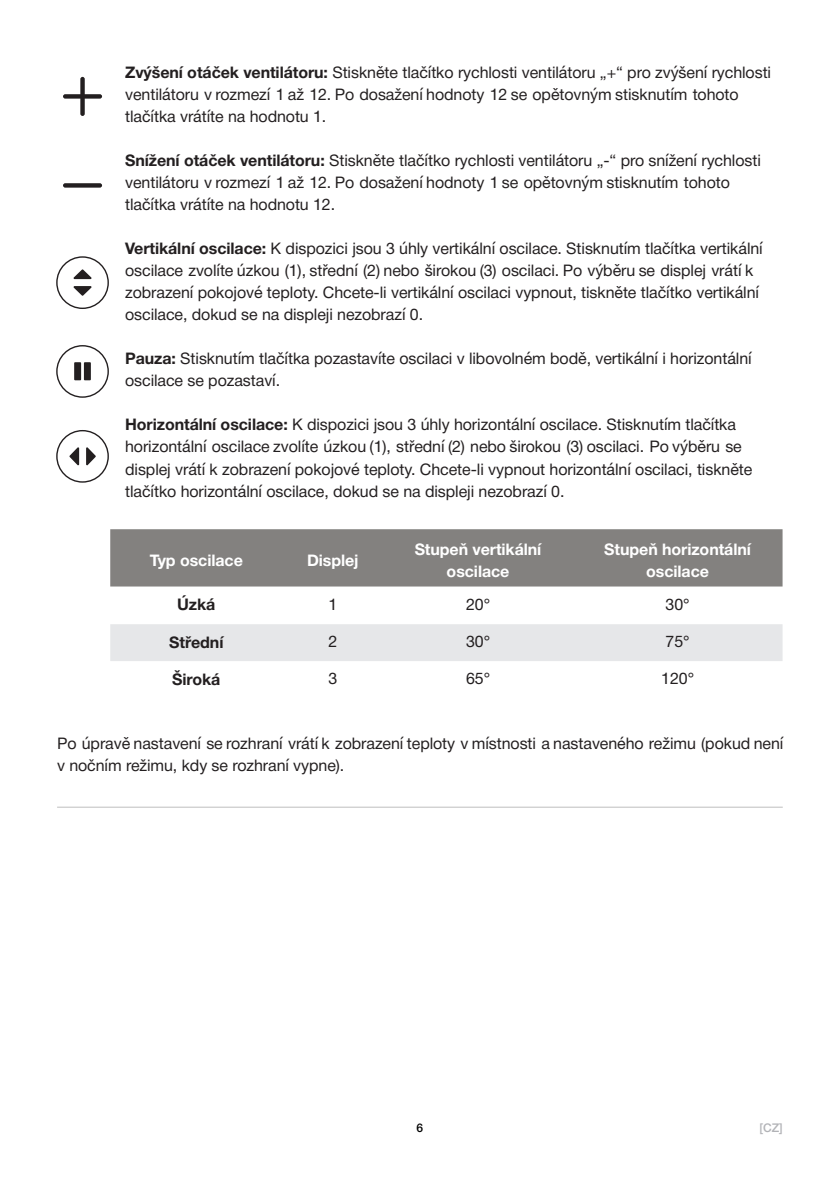
<style>
.page{position:relative;width:840px;height:1192px;background:#fff}
.page>*{position:absolute;margin:0;border:0;box-sizing:border-box;transform-origin:0 0}
.t1{font:16px/22px "Helvetica Neue";letter-spacing:-.005em;color:#231f20}
.t2{font:700 16px/22px "Helvetica Neue";letter-spacing:-.005em;color:#fff;text-align:center}
.t3{font:700 16px "Helvetica Neue";letter-spacing:-.005em;color:#231f20}
.t4{font:500 12px "Helvetica Neue";color:#b2b3b7}
.t5{font:500 12px "Helvetica Neue";color:#000}
.s1{font-weight:700}
</style>
<div class="page">
<hr style="left:57px;top:806px;width:726px;height:1px;background:#bfbfbf">
<svg style="left:63px;top:77px;width:39px;height:39px"></svg>
<div style="left:63px;top:183px;width:39px;height:5px;background:#231f20;border-radius:2px"></div>
<svg style="left:56px;top:345px;width:53px;height:53px"></svg>
<div style="left:74px;top:362px;width:7px;height:18px;background:#231f20"></div>
<div style="left:84px;top:362px;width:7px;height:18px;background:#231f20"></div>
<svg style="left:56px;top:256px;width:53px;height:53px"></svg>
<svg style="left:56px;top:430px;width:53px;height:52px"></svg>
<div style="left:110px;top:529px;width:673px;height:57px;background:#83817f"></div>
<div style="left:110px;top:624px;width:673px;height:37px;background:#e6e7e9"></div>
<p class="t1" style="left:125px;top:63px;width:648px"><span class="s1">Zvýšení otáček ventilátoru:</span> Stiskněte tlačítko rychlosti ventilátoru „+“ pro zvýšení rychlosti ventilátoru v rozmezí 1 až 12. Po dosažení hodnoty 12 se opětovným stisknutím tohoto tlačítka vrátíte na hodnotu 1.</p>
<p class="t1" style="left:125px;top:151px;width:637px"><span class="s1">Snížení otáček ventilátoru:</span> Stiskněte tlačítko rychlosti ventilátoru „-“ pro snížení rychlosti ventilátoru v rozmezí 1 až 12. Po dosažení hodnoty 1 se opětovným stisknutím tohoto tlačítka vrátíte na hodnotu 12.</p>
<p class="t1" style="left:125px;top:239px;width:639px"><span class="s1">Vertikální oscilace:</span> K dispozici jsou 3 úhly vertikální oscilace. Stisknutím tlačítka vertikální oscilace zvolíte úzkou (1), střední (2) nebo širokou (3) oscilaci. Po výběru se displej vrátí k zobrazení pokojové teploty. Chcete-li vertikální oscilaci vypnout, tiskněte tlačítko vertikální oscilace, dokud se na displeji nezobrazí 0.</p>
<p class="t1" style="left:125px;top:349px;width:628px"><span class="s1">Pauza:</span> Stisknutím tlačítka pozastavíte oscilaci v libovolném bodě, vertikální i horizontální oscilace se pozastaví.</p>
<p class="t1" style="left:125px;top:415px;width:629px"><span class="s1">Horizontální oscilace:</span> K dispozici jsou 3 úhly horizontální oscilace. Stisknutím tlačítka horizontální oscilace zvolíte úzkou (1), střední (2) nebo širokou (3) oscilaci. Po výběru se displej vrátí k zobrazení pokojové teploty. Chcete-li vypnout horizontální oscilaci, tiskněte tlačítko horizontální oscilace, dokud se na displeji nezobrazí 0.</p>
<p class="t2" style="left:150px;top:550px;width:95px">Typ oscilace</p>
<p class="t2" style="left:307px;top:550px;width:53px">Displej</p>
<p class="t2" style="left:415px;top:539px;width:128px">Stupeň vertikální oscilace</p>
<p class="t2" style="left:604px;top:539px;width:148px">Stupeň horizontální oscilace</p>
<p class="t3" style="left:177px;top:598px;width:40px">Úzká</p>
<p class="t1" style="left:328px;top:594px;width:10px">1</p>
<p class="t1" style="left:466px;top:594px;width:26px">20°</p>
<p class="t1" style="left:666px;top:594px;width:26px">30°</p>
<p class="t3" style="left:169px;top:636px;width:56px">Střední</p>
<p class="t1" style="left:328px;top:632px;width:10px">2</p>
<p class="t1" style="left:466px;top:632px;width:26px">30°</p>
<p class="t1" style="left:666px;top:632px;width:26px">75°</p>
<p class="t3" style="left:172px;top:673px;width:50px">Široká</p>
<p class="t1" style="left:328px;top:669px;width:10px">3</p>
<p class="t1" style="left:466px;top:669px;width:26px">65°</p>
<p class="t1" style="left:661px;top:669px;width:34px">120°</p>
<p class="t1" style="left:57px;top:733px;width:728px">Po úpravě nastavení se rozhraní vrátí k zobrazení teploty v místnosti a nastaveného režimu (pokud není v nočním režimu, kdy se rozhraní vypne).</p>
<p class="t5" style="left:417px;top:1123px;width:8px">6</p>
<p class="t4" style="left:760px;top:1123px;width:25px">[CZ]</p>
</div>
